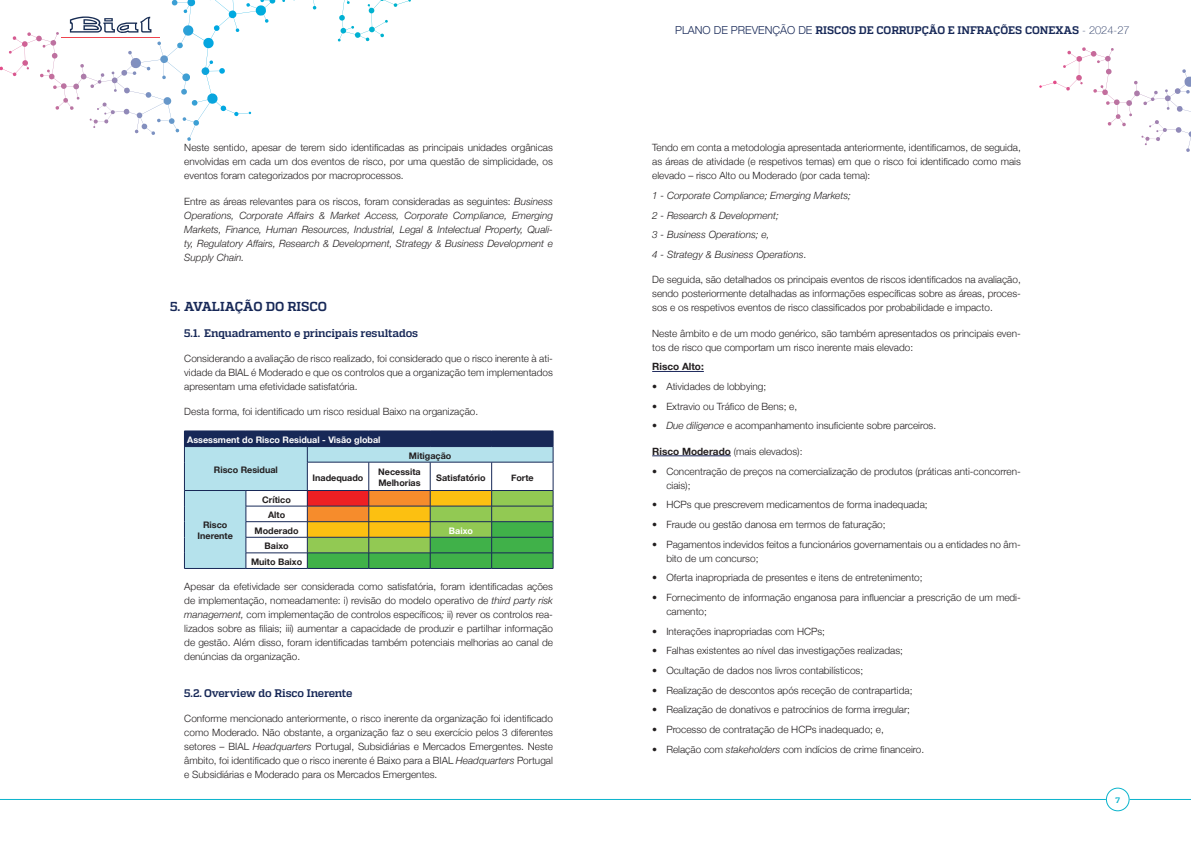
<style>
.page{position:relative;width:1191px;height:842px;background:#fff}
.page>*{position:absolute;margin:0;border:0;box-sizing:border-box;transform-origin:0 0}
.t1{font:700 13px "Quadon";color:#172857}
.t2{font:700 11px "Quadon";letter-spacing:-.01em;color:#172857}
.t3{font:300 10px/14px "Helvetica Neue";color:#231f20;text-align:justify}
.t4{font:italic 300 10px/14px "Helvetica Neue";color:#231f20;text-align:justify}
.t5{font:700 10px "Helvetica Neue";color:#231f20}
.t6{font:700 9px/15.6px "Helvetica Neue";color:#231f20;text-align:center}
.t7{font:700 9px "Helvetica Neue";color:#fff}
.t8{font:700 8px "Quadon";color:#0bb4cc}
.s1{font-style:normal}
.s2{font-style:italic}
.s3{font-family:"Helvetica Neue";font-weight:300}
.s4{font-family:"Helvetica Neue";font-weight:100}
.s5{font-weight:700}
</style>
<div class="page">
<svg style="left:1126px;top:69px;width:65px;height:33px"></svg>
<div style="left:1106px;top:788px;width:23px;height:23px;border:1px solid #0bb4cc;border-radius:50%"></div>
<hr style="left:61px;top:37px;width:99px;height:1px;background:#ee434d">
<hr style="left:0;top:799px;width:1106px;height:1px;background:#0bb4cc">
<hr style="left:1129px;top:799px;width:62px;height:1px;background:#0bb4cc">
<svg style="left:70px;top:0;width:137px;height:85px"></svg>
<div style="left:184px;top:431px;width:369px;height:16px;background:#172857"></div>
<svg style="left:185px;top:447px;width:122px;height:121px;fill:#b5e2ec"></svg>
<hr style="left:184px;top:490px;width:62px;height:1px;background:#172857">
<hr style="left:246px;top:490px;width:61px;height:1px;background:#172857">
<hr style="left:246px;top:506px;width:61px;height:1px;background:#172857">
<hr style="left:246px;top:521px;width:61px;height:1px;background:#172857">
<hr style="left:246px;top:537px;width:61px;height:1px;background:#172857">
<svg style="left:184px;top:447px;width:1px;height:121px"></svg>
<hr style="left:246px;top:553px;width:61px;height:1px;background:#172857">
<svg style="left:246px;top:491px;width:1px;height:77px"></svg>
<svg style="left:307px;top:431px;width:247px;height:137px"></svg>
<hr style="left:184px;top:568px;width:62px;height:1px;background:#172857">
<hr style="left:246px;top:568px;width:61px;height:1px;background:#172857">
<hr style="left:307px;top:568px;width:62px;height:1px;background:#172857">
<hr style="left:369px;top:568px;width:61px;height:1px;background:#172857">
<hr style="left:430px;top:568px;width:61px;height:1px;background:#172857">
<hr style="left:491px;top:568px;width:62px;height:1px;background:#172857">
<hr style="left:652px;top:371px;width:52px;height:1px;background:#1d285c">
<hr style="left:652px;top:456px;width:79px;height:1px;background:#1d285c">
<p class="t3" style="left:184px;top:140px;width:370px">Neste sentido, apesar de terem sido identificadas as principais unidades orgânicas envolvidas em cada um dos eventos de risco, por uma questão de simplicidade, os eventos foram categorizados por macroprocessos.</p>
<p class="t4" style="left:184px;top:194px;width:370px"><span class="s1">Entre as áreas relevantes para os riscos, foram consideradas as seguintes:</span> Business Operations, Corporate Affairs &amp; Market Access, Corporate Compliance, Emerging Markets, Finance, Human Resources, Industrial, Legal &amp; Intelectual Property, Quali&shy;ty, Regulatory Affairs, Research &amp; Development, Strategy &amp; Business Development e Supply Chain.</p>
<h1 class="t1" style="left:170px;top:299px;width:158px">5. AVALIAÇÃO DO RISCO</h1>
<p class="t2" style="left:184px;top:327px;width:235px">5.1. Enquadramento e principais resultados</p>
<p class="t3" style="left:184px;top:351px;width:370px">Considerando a avaliação de risco realizado, foi considerado que o risco inerente à ati&shy;vidade da BIAL é Moderado e que os controlos que a organização tem implementados apresentam uma efetividade satisfatória.</p>
<p class="t3" style="left:184px;top:404px;width:295px">Desta forma, foi identificado um risco residual Baixo na organização.</p>
<p class="t7" style="left:187px;top:433px;width:195px">Assessment do Risco Residual - Visão global</p>
<p class="t6" style="left:214px;top:462px;width:65px">Risco Residual</p>
<p class="t6" style="left:409px;top:448px;width:44px">Mitigação</p>
<p class="t6" style="left:313px;top:470px;width:52px">Inadequado</p>
<p class="t6" style="left:378px;top:467px;width:44px;line-height:10.8px;text-align:left">Necessita<br>Melhorias</p>
<p class="t6" style="left:436px;top:470px;width:51px">Satisfatório</p>
<p class="t6" style="left:511px;top:470px;width:24px">Forte</p>
<p class="t6" style="left:197px;top:520px;width:37px;line-height:10.8px">Risco<br>Inerente</p>
<p class="t6" style="left:255px;top:492px;width:45px">Crítico<br>Alto<br>Moderado</p>
<p class="t7" style="left:449px;top:524px;width:26px">Baixo</p>
<p class="t6" style="left:251px;top:539px;width:53px">Baixo<br>Muito Baixo</p>
<p class="t3" style="left:184px;top:579px;width:370px">Apesar da efetividade ser considerada como satisfatória, foram identificadas ações de implementação, nomeadamente: i) revisão do modelo operativo de <span class="s2">third party risk management,</span> com implementação de controlos específicos<span class="s2">;</span> ii) rever os controlos rea&shy;lizados sobre as filiais; iii) aumentar a capacidade de produzir e partilhar informação de gestão. Além disso, foram identificadas também potenciais melhorias ao canal de denúncias da organização.</p>
<p class="t2" style="left:184px;top:686px;width:170px">5.2. Overview do Risco Inerente</p>
<p class="t3" style="left:184px;top:711px;width:370px">Conforme mencionado anteriormente, o risco inerente da organização foi identificado como Moderado. Não obstante, a organização faz o seu exercício pelos 3 diferentes setores – BIAL <span class="s2">Headquarters</span> Portugal, Subsidiárias e Mercados Emergentes. Neste âmbito, foi identificado que o risco inerente é Baixo para a BIAL <span class="s2">Headquarters</span> Portugal e Subsidiárias e Moderado para os Mercados Emergentes.</p>
<p class="t2" style="left:675px;top:23px;width:456px"><span class="s3">PLANO DE PREVENÇÃO DE</span> RISCOS DE CORRUPÇÃO E INFRAÇÕES CONEXAS <span class="s4">- 2024-27</span></p>
<p class="t3" style="left:652px;top:140px;width:370px">Tendo em conta a metodologia apresentada anteriormente, identificamos, de seguida, as áreas de atividade (e respetivos temas) em que o risco foi identificado como mais elevado – risco Alto ou Moderado (por cada tema):</p>
<p class="t4" style="left:652px;top:185px;width:200px;line-height:19.7px;text-align:left">1 - Corporate Compliance; Emerging Markets; 2 - Research &amp; Development;<br>3 - Business Operations; e,<br>4 - Strategy &amp; Business Operations<span class="s1">.</span></p>
<p class="t3" style="left:652px;top:272px;width:370px">De seguida, são detalhados os principais eventos de riscos identificados na avaliação, sendo posteriormente detalhadas as informações específicas sobre as áreas, proces&shy;sos e os respetivos eventos de risco classificados por probabilidade e impacto.</p>
<p class="t3" style="left:652px;top:325px;width:370px">Neste âmbito e de um modo genérico, são também apresentados os principais even&shy;tos de risco que comportam um risco inerente mais elevado:</p>
<p class="t5" style="left:652px;top:359px;width:53px">Risco Alto:</p>
<p class="t3" style="left:652px;top:379px;width:115px">• Atividades de lobbying;</p>
<p class="t3" style="left:652px;top:398px;width:146px">• Extravio ou Tráfico de Bens; e,</p>
<p class="t3" style="left:652px;top:418px;width:285px"><span class="s2">• Due diligence</span> e acompanhamento insuficiente sobre parceiros.</p>
<p class="t3" style="left:652px;top:443px;width:152px"><span class="s5">Risco Moderado</span> (mais elevados):</p>
<p class="t3" style="left:666px;top:463px;width:356px;text-indent:-14px">• Concentração de preços na comercialização de produtos (práticas anti-concorren&shy;ciais);</p>
<p class="t3" style="left:652px;top:497px;width:277px">• HCPs que prescrevem medicamentos de forma inadequada;</p>
<p class="t3" style="left:652px;top:517px;width:235px">• Fraude ou gestão danosa em termos de faturação;</p>
<p class="t3" style="left:666px;top:536px;width:356px;text-indent:-14px">• Pagamentos indevidos feitos a funcionários governamentais ou a entidades no âm&shy;bito de um concurso;</p>
<p class="t3" style="left:652px;top:570px;width:272px">• Oferta inapropriada de presentes e itens de entretenimento;</p>
<p class="t3" style="left:666px;top:590px;width:356px;text-indent:-14px">• Fornecimento de informação enganosa para influenciar a prescrição de um medi&shy;camento;</p>
<p class="t3" style="left:652px;top:623px;width:174px">• Interações inapropriadas com HCPs;</p>
<p class="t3" style="left:652px;top:643px;width:252px">• Falhas existentes ao nível das investigações realizadas;</p>
<p class="t3" style="left:652px;top:663px;width:212px">• Ocultação de dados nos livros contabilísticos;</p>
<p class="t3" style="left:652px;top:682px;width:262px">• Realização de descontos após receção de contrapartida;</p>
<p class="t3" style="left:652px;top:702px;width:259px">• Realização de donativos e patrocínios de forma irregular;</p>
<p class="t3" style="left:652px;top:722px;width:233px">• Processo de contratação de HCPs inadequado; e,</p>
<p class="t3" style="left:652px;top:741px;width:273px">• Relação com <span class="s2">stakeholders</span> com indícios de crime financeiro.</p>
<p class="t8" style="left:1115px;top:795px;width:6px">7</p>
</div>
